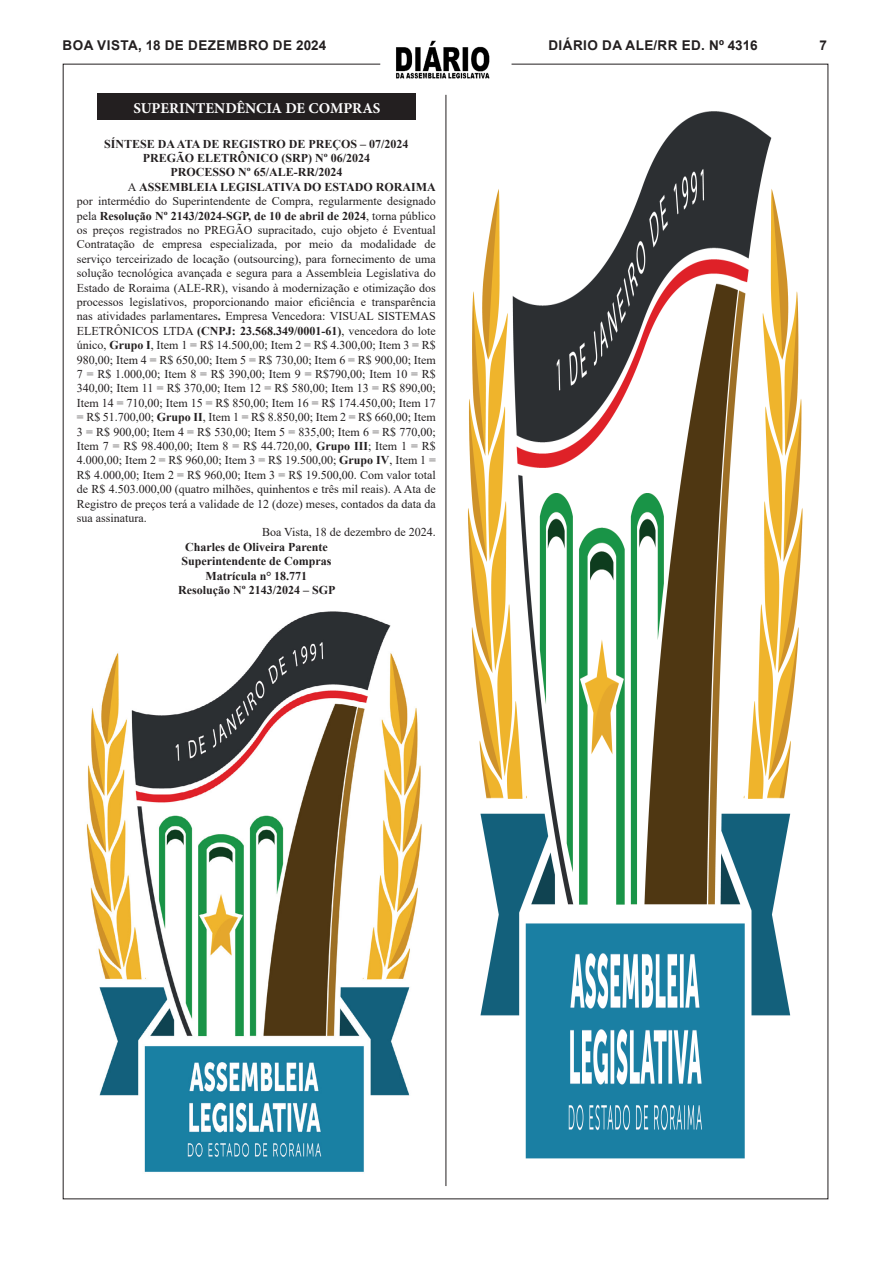
<style>
.page{position:relative;width:893px;height:1263px;background:#fff}
.page>*{position:absolute;margin:0;border:0;box-sizing:border-box;transform-origin:0 0}
.t1{font:700 15px "Minion Pro";color:#fff}
.t2{font:700 13.5px "Arial";letter-spacing:.035em;color:#231f20}
.t3{font:12px/14.4px "Times New Roman";color:#231f20;text-align:justify}
.CENTRO{font:700 12px "Times New Roman";color:#231f20}
.s1{font-weight:700}
</style>
<div class="page">
<img style="left:396px;top:41px;width:94px;height:38px">
<hr style="left:446px;top:95px;width:1px;height:1091px;background:#231f20">
<div style="left:97px;top:93px;width:319px;height:27px;background:#231f20"></div>
<img style="left:86px;top:611px;width:336px;height:561px">
<img style="left:468px;top:111px;width:335px;height:1048px">
<p class="t2" style="left:63px;top:36px;width:265px">BOA VISTA, 18 DE DEZEMBRO DE 2024</p>
<p class="t2" style="left:548px;top:36px;width:211px">DIÁRIO DA ALE/RR ED. Nº 4316</p>
<p class="t2" style="left:819px;top:36px;width:9px">7</p>
<p class="t1" style="left:133px;top:98px;width:248px">SUPERINTENDÊNCIA DE COMPRAS</p>
<p class="CENTRO" style="left:104px;top:135px;width:306px">SÍNTESE DA ATA DE REGISTRO DE PREÇOS – 07/2024</p>
<p class="CENTRO" style="left:143px;top:149px;width:229px">PREGÃO ELETRÔNICO (SRP) Nº 06/2024</p>
<p class="CENTRO" style="left:170px;top:164px;width:173px">PROCESSO Nº 65/ALE-RR/2024</p>
<p class="t3" style="left:77px;top:179px;width:360px;text-indent:51px">A <span class="s1">ASSEMBLEIA LEGISLATIVA DO ESTADO RORAIMA </span>por intermédio do Superintendente de Compra, regularmente designado pela <span class="s1">Resolução Nº 2143/2024-SGP, de 10 de abril de 2024</span>, torna público os preços registrados no PREGÃO supracitado, cujo objeto é Eventual Contratação de empresa especializada, por meio da modalidade de serviço terceirizado de locação (outsourcing), para fornecimento de uma solução tecnológica avançada e segura para a Assembleia Legislativa do Estado de Roraima (ALE-RR), visando à modernização e otimização dos processos legislativos, proporcionando maior eficiência e transparência nas atividades parlamentares<span class="s1">.</span> Empresa Vencedora: VISUAL SISTEMAS ELETRÔNICOS LTDA <span class="s1">(CNPJ: 23.568.349/0001-61)</span>, vencedora do lote único, <span class="s1">Grupo I</span>, Item 1 = R$ 14.500,00; Item 2 = R$ 4.300,00; Item 3 = R$ 980,00; Item 4 = R$ 650,00; Item 5 = R$ 730,00; Item 6 = R$ 900,00; Item 7 = R$ 1.000,00; Item 8 = R$ 390,00; Item 9 = R$790,00; Item 10 = R$ 340,00; Item 11 = R$ 370,00; Item 12 = R$ 580,00; Item 13 = R$ 890,00; Item 14 = 710,00; Item 15 = R$ 850,00; Item 16 = R$ 174.450,00; Item 17 = R$ 51.700,00; <span class="s1">Grupo II</span>, Item 1 = R$ 8.850,00; Item 2 = R$ 660,00; Item 3 = R$ 900,00; Item 4 = R$ 530,00; Item 5 = 835,00; Item 6 = R$ 770,00; Item 7 = R$ 98.400,00; Item 8 = R$ 44.720,00, <span class="s1">Grupo III</span>; Item 1 = R$ 4.000,00; Item 2 = R$ 960,00; Item 3 = R$ 19.500,00; <span class="s1">Grupo IV</span>, Item 1 = R$ 4.000,00; Item 2 = R$ 960,00; Item 3 = R$ 19.500,00. Com valor total de R$ 4.503.000,00 (quatro milhões, quinhentos e três mil reais). A Ata de Registro de preços terá a validade de 12 (doze) meses, contados da data da sua assinatura.</p>
<p class="t3" style="left:262px;top:525px;width:175px">Boa Vista, 18 de dezembro de 2024.</p>
<p class="CENTRO" style="left:185px;top:538px;width:144px">Charles de Oliveira Parente</p>
<p class="CENTRO" style="left:181px;top:553px;width:151px">Superintendente de Compras</p>
<p class="CENTRO" style="left:205px;top:567px;width:103px">Matrícula n° 18.771</p>
<p class="CENTRO" style="left:178px;top:581px;width:159px">Resolução Nº 2143/2024 – SGP</p>
</div>
